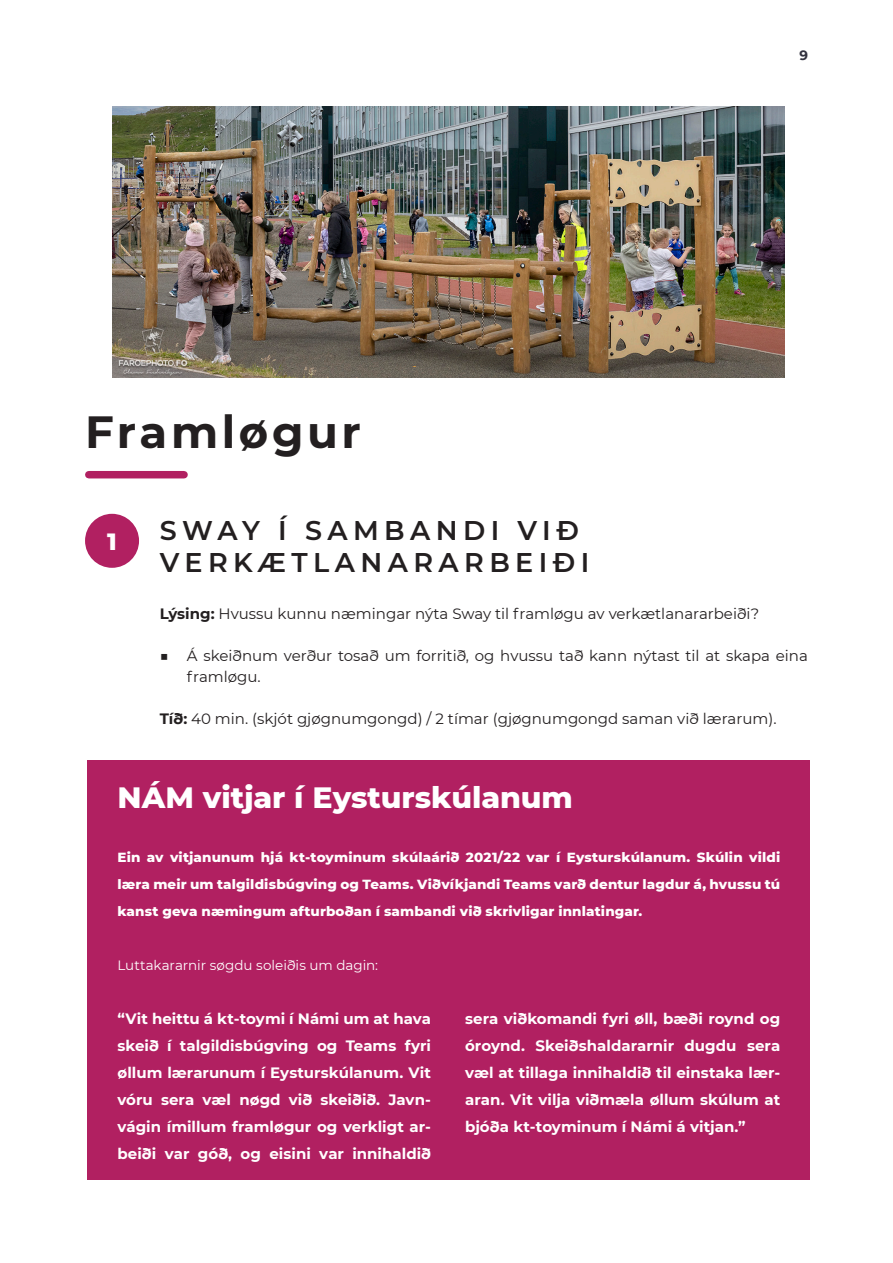
<style>
.page{position:relative;width:893px;height:1263px;background:#fff}
.page>*{position:absolute;margin:0;border:0;box-sizing:border-box;transform-origin:0 0}
.TOC_Title_Text{font:700 45px "Montserrat";letter-spacing:.08em;color:#231f20}
.Box_03_Title_MC{font:800 30px "Montserrat";color:#fff}
.Header_-_Align_Left{font:600 27px/32.4px "Montserrat";letter-spacing:.2em;color:#231f20}
.Box_04_Number{font:800 24px "Montserrat";color:#fff}
.BT_White{font:700 15px/27px "Montserrat";color:#fff;text-align:justify}
.Body_Text{font:15px/21px "Montserrat";color:#231f20}
.Bold_01_White{font:800 13.5px/27px "Montserrat";letter-spacing:.01em;color:#fff;text-align:justify}
.BT_White-2{font:13.5px "Montserrat";color:#fff}
.t1{font:700 13.5px "Montserrat";color:#32323f}
.s1{font-weight:700}
</style>
<div class="page">
<img style="left:112px;top:106px;width:672px;height:271px">
<div style="left:89px;top:471px;width:95px;height:7px;background:#b12061"></div>
<div style="left:85px;top:514px;width:54px;height:54px;background:#b12061;border-radius:50%"></div>
<div style="left:87px;top:760px;width:722px;height:420px;background:#b12061"></div>
<p class="TOC_Title_Text" style="left:85px;top:400px;width:277px">Framløgur</p>
<p class="t1" style="left:799px;top:45px;width:10px">9</p>
<p class="Box_04_Number" style="left:107px;top:524px;width:11px">1</p>
<p class="Header_-_Align_Left" style="left:160px;top:513px;width:431px">SWAY Í SAMBANDI VIÐ<br>VERKÆTLANARARBEIÐI</p>
<p class="Body_Text" style="left:160px;top:602px;width:601px"><span class="s1">Lýsing:</span> Hvussu kunnu næmingar nýta Sway til framløgu av verkætlanararbeiði?</p>
<p class="Body_Text" style="left:187px;top:644px;width:622px;text-indent:-27px">■ Á skeiðnum verður tosað um forritið, og hvussu tað kann nýtast til at skapa eina framløgu.</p>
<p class="Body_Text" style="left:160px;top:707px;width:618px"><span class="s1">Tíð:</span> 40 min. (skjót gjøgnumgongd) / 2 tímar (gjøgnumgongd saman við lærarum).</p>
<p class="Box_03_Title_MC" style="left:117px;top:776px;width:457px">NÁM vitjar í Eysturskúlanum</p>
<p class="Bold_01_White" style="left:117px;top:843px;width:664px">Ein av vitjanunum hjá kt-toyminum skúlaárið 2021/22 var í Eysturskúlanum. Skúlin vildi læra meir um talgildisbúgving og Teams. Viðvíkjandi Teams varð dentur lagdur á, hvussu tú kanst geva næmingum afturboðan í sambandi við skrivligar innlatingar.</p>
<p class="BT_White-2" style="left:117px;top:956px;width:262px">Luttakararnir søgdu soleiðis um dagin:</p>
<p class="BT_White" style="left:117px;top:1005px;width:315px">“Vit heittu á kt-toymi í Námi um at hava skeið í talgildisbúgving og Teams fyri øllum lærarunum í Eysturskúlanum. Vit vóru sera væl nøgd við skeiðið. Javn&shy;vágin ímillum framløgur og verkligt ar&shy;beiði var góð, og eisini var innihaldið</p>
<p class="BT_White" style="left:465px;top:1005px;width:317px">sera viðkomandi fyri øll, bæði roynd og óroynd. Skeiðshaldararnir dugdu sera væl at tillaga innihaldið til einstaka lær&shy;aran. Vit vilja viðmæla øllum skúlum at bjóða kt-toyminum í Námi á vitjan.”</p>
</div>
